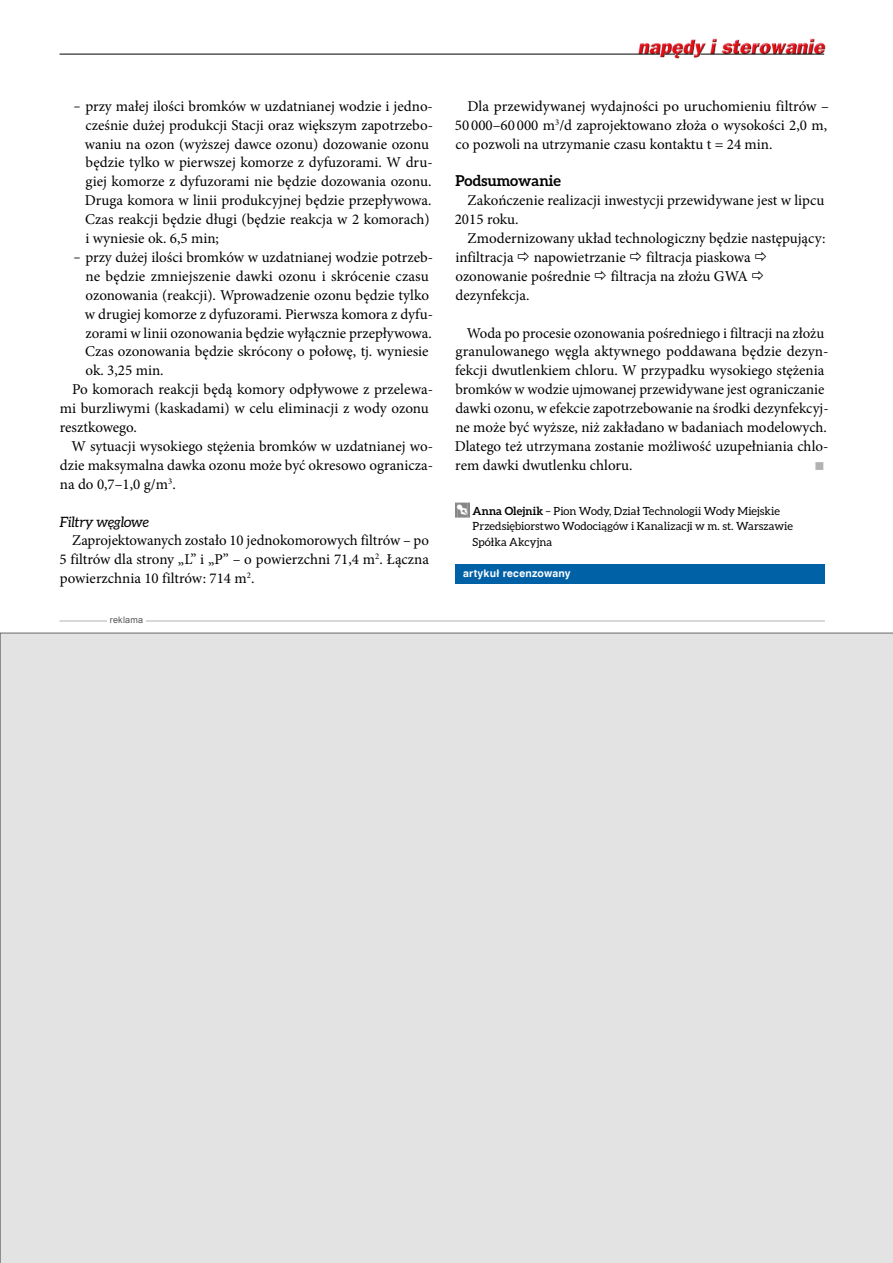
<style>
.page{position:relative;width:893px;height:1263px;background:#fff}
.page>*{position:absolute;margin:0;border:0;box-sizing:border-box;transform-origin:0 0}
.t1{font:15px/18.9px "Minion Pro";color:#000}
.t2{font:700 15px "Aleo";color:#000}
.t3{font:italic 14.25px "Aleo";letter-spacing:-.015em;color:#000}
.t4{font:13.5px "Wingdings";color:#b3b2b2}
.t5{font:11.25px/15.9px "Aleo";letter-spacing:.005em;color:#000}
.t6{font:700 10.5px "Switzerland";letter-spacing:.02em;color:#fff}
.t7{font:9px "Arial";letter-spacing:.02em;color:#575756}
.s1{font-family:"Times New Roman";font-size:16.5px}
.s2{font-weight:700}
</style>
<div class="page">
<img style="left:636px;top:38px;width:190px;height:21px">
<hr style="left:60px;top:54px;width:600px;height:1px;background:#000">
<svg style="left:665px;top:54px;width:28px;height:1px"></svg>
<hr style="left:700px;top:54px;width:124px;height:1px;background:#000">
<hr style="left:60px;top:621px;width:765px;height:1px;background:#b3b2b2">
<div style="left:107px;top:616px;width:39px;height:10px;background:#fff"></div>
<div style="left:0;top:633px;width:893px;height:630px;background:#e3e3e3"></div>
<div style="left:455px;top:564px;width:370px;height:19px;background:#0061a7"></div>
<svg style="left:455px;top:503px;width:15px;height:15px"></svg>
<p class="t1" style="left:85px;top:97px;width:350px;text-indent:-10px"><span class="s1">–</span> przy małej ilości bromków w uzdatnianej wodzie i jedno&shy;cześnie dużej produkcji Stacji oraz większym zapotrzebo&shy;waniu na ozon (wyższej dawce ozonu) dozowanie ozonu będzie tylko w pierwszej komorze z dyfuzorami. W dru&shy;giej komorze z dyfuzorami nie będzie dozowania ozonu.<br>Druga komora w linii produkcyjnej będzie przepływowa.<br>Czas reakcji będzie długi (będzie reakcja w 2 komorach) i wyniesie ok. 6,5 min;</p>
<p class="t1" style="left:75px;top:248px;width:360px"><span class="s1">–</span> przy dużej ilości bromków w uzdatnianej wodzie potrzeb-</p>
<p class="t1" style="left:85px;top:267px;width:345px">ne będzie zmniejszenie dawki ozonu i skrócenie czasu</p>
<p class="t1" style="left:85px;top:286px;width:345px">ozonowania (reakcji). Wprowadzenie ozonu będzie tylko</p>
<p class="t1" style="left:85px;top:304px;width:350px">w drugiej komorze z dyfuzorami. Pierwsza komora z dyfu-</p>
<p class="t1" style="left:86px;top:323px;width:348px">zorami w linii ozonowania będzie wyłącznie przepływowa.</p>
<p class="t1" style="left:85px;top:342px;width:345px">Czas ozonowania będzie skrócony o połowę, tj. wyniesie</p>
<p class="t1" style="left:85px;top:361px;width:80px">ok. 3,25 min.</p>
<p class="t1" style="left:72px;top:380px;width:362px">Po komorach reakcji będą komory odpływowe z przelewa-</p>
<p class="t1" style="left:60px;top:399px;width:371px">mi burzliwymi (kaskadami) w celu eliminacji z wody ozonu</p>
<p class="t1" style="left:60px;top:418px;width:78px">resztkowego.</p>
<p class="t1" style="left:71px;top:437px;width:363px">W sytuacji wysokiego stężenia bromków w uzdatnianej wo-</p>
<p class="t1" style="left:60px;top:456px;width:375px">dzie maksymalna dawka ozonu może być okresowo ogranicza-</p>
<p class="t1" style="left:60px;top:475px;width:117px">na do 0,7–1,0 g/m<sup>3</sup>.</p>
<p class="t3" style="left:60px;top:513px;width:91px">Filtry węglowe</p>
<p class="t1" style="left:59px;top:531px;width:371px;text-align:justify;text-indent:13px">Zaprojektowanych zostało 10 jednokomorowych filtrów – po 5 filtrów dla strony „L” i „P” – o powierzchni 71,4 m<sup>2</sup>. Łączna powierzchnia 10 filtrów: 714 m<sup>2</sup>.</p>
<p class="t7" style="left:110px;top:614px;width:35px">reklama</p>
<p class="t1" style="left:455px;top:97px;width:376px;text-indent:13px">Dla przewidywanej wydajności po uruchomieniu filtrów –<br>50 000–60 000 m<sup>3</sup>/d zaprojektowano złoża o wysokości 2,0 m, co pozwoli na utrzymanie czasu kontaktu t = 24 min.</p>
<p class="t2" style="left:455px;top:172px;width:107px">Podsumowanie</p>
<p class="t1" style="left:455px;top:191px;width:371px;text-indent:13px">Zakończenie realizacji inwestycji przewidywane jest w lipcu<br>2015 roku.</p>
<p class="t1" style="left:455px;top:229px;width:372px;text-indent:12px">Zmodernizowany układ technologiczny będzie następujący: infiltracja</p>
<p class="t1" style="left:534px;top:248px;width:94px">napowietrzanie</p>
<p class="t1" style="left:646px;top:248px;width:106px">filtracja piaskowa</p>
<p class="t1" style="left:455px;top:267px;width:137px">ozonowanie pośrednie</p>
<p class="t1" style="left:611px;top:267px;width:139px">filtracja na złożu GWA</p>
<p class="t1" style="left:455px;top:286px;width:76px">dezynfekcja.</p>
<p class="t1" style="left:455px;top:323px;width:375px;text-indent:12px">Woda po procesie ozonowania pośredniego i filtracji na złożu granulowanego węgla aktywnego poddawana będzie dezyn&shy;fekcji dwutlenkiem chloru. W przypadku wysokiego stężenia bromków w wodzie ujmowanej przewidywane jest ograniczanie dawki ozonu, w efekcie zapotrzebowanie na środki dezynfekcyj&shy;ne może być wyższe, niż zakładano w badaniach modelowych.<br>Dlatego też utrzymana zostanie możliwość uzupełniania chlo&shy;rem dawki dwutlenku chloru.</p>
<p class="t4" style="left:814px;top:459px;width:12px">■</p>
<p class="t5" style="left:472px;top:502px;width:322px"><span class="s2">Anna Olejnik</span> – Pion Wody, Dział Technologii Wody Miejskie<br>Przedsiębiorstwo Wodociągów i Kanalizacji w m. st. Warszawie<br>Spółka Akcyjna</p>
<p class="t6" style="left:463px;top:567px;width:109px">artykuł recenzowany</p>
</div>
